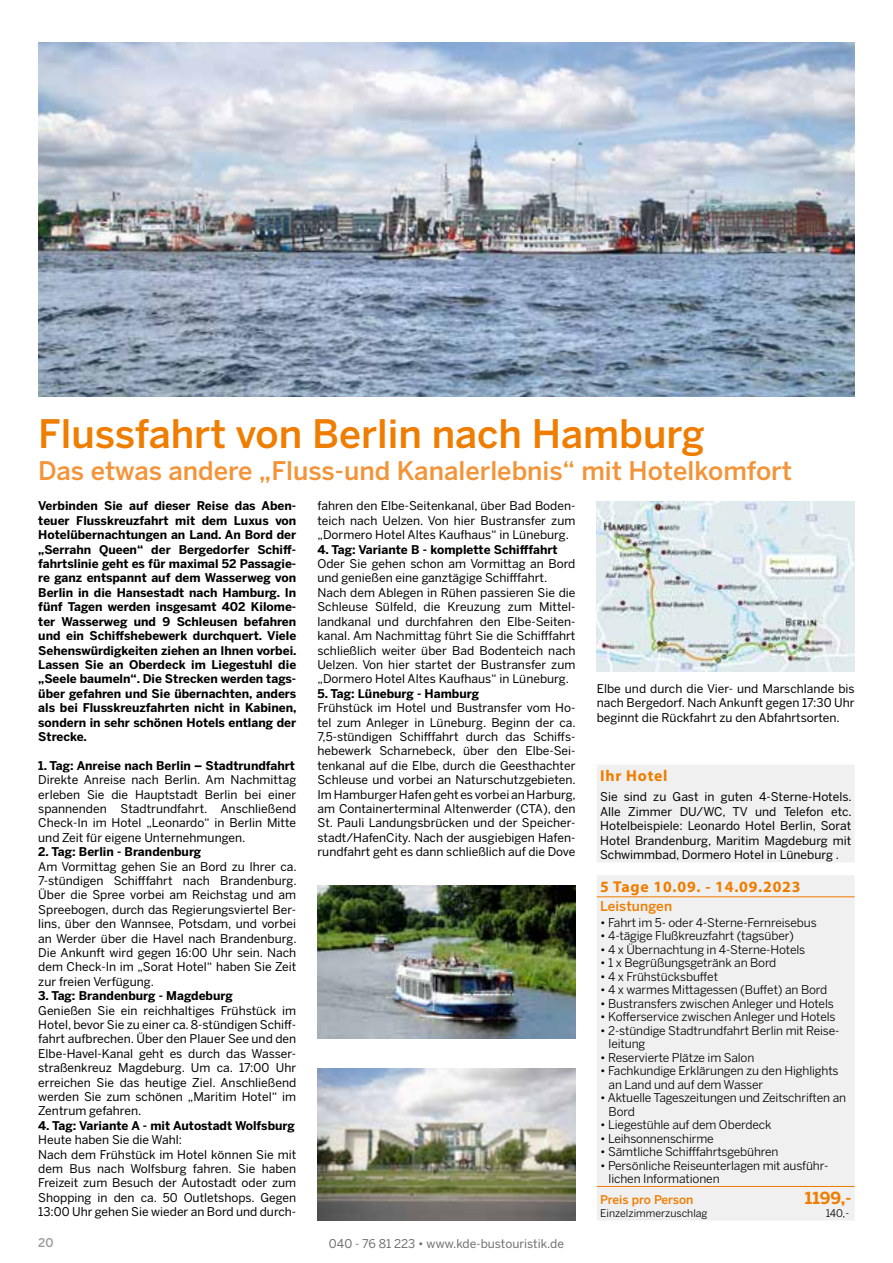
<style>
.page{position:relative;width:893px;height:1263px;background:#fff}
.page>*{position:absolute;margin:0;border:0;box-sizing:border-box;transform-origin:0 0}
.t1{font:500 39px "Benton Sans";color:#ef7d00}
.t2{font:500 25.5px "Benton Sans";color:#f49438}
.t3{font:700 16.5px "Benton Sans";color:#ef7d00}
.t4{font:700 15.75px "Myriad Pro";letter-spacing:.05em;color:#ef7d00}
.t5{font:500 13.5px "Benton Sans";letter-spacing:.01em;color:#ef7d00}
.t6{font:12px/14.4px "Benton Sans";color:#000;text-align:justify}
.t7{font:700 12px/14.4px "Benton Sans";color:#000;text-align:justify}
.t8{font:12px/13.5px "Benton Sans";letter-spacing:-.01em;color:#000}
.t9{font:12px "Benton Sans";color:#706f6f}
.t10{font:500 12px "Benton Sans";letter-spacing:-.005em;color:#ef7d00}
.t11{font:500 12px "Benton Sans";color:#9d9d9c}
.t12{font:10.5px "Benton Sans";color:#000}
</style>
<div class="page">
<div style="left:597px;top:765px;width:258px;height:455px;background:#f0f0f0"></div>
<hr style="left:597px;top:896px;width:201px;height:1px;background:#ef7d00">
<hr style="left:798px;top:896px;width:57px;height:1px;background:#ef7d00">
<hr style="left:597px;top:1186px;width:201px;height:1px;background:#ef7d00">
<hr style="left:798px;top:1186px;width:57px;height:1px;background:#ef7d00">
<img style="left:38px;top:43px;width:817px;height:354px">
<img style="left:317px;top:1068px;width:258px;height:152px">
<img style="left:317px;top:886px;width:258px;height:152px">
<img style="left:597px;top:502px;width:258px;height:169px">
<h1 class="t1" style="left:38px;top:410px;width:668px">Flussfahrt von Berlin nach Hamburg</h1>
<h2 class="t2" style="left:38px;top:456px;width:755px">Das etwas andere „Fluss-und Kanalerlebnis“ mit Hotelkomfort</h2>
<p class="t7" style="left:38px;top:499px;width:260px">Verbinden Sie auf dieser Reise das Aben&shy;teuer Flusskreuzfahrt mit dem Luxus von Hotelübernachtungen an Land. An Bord der „Serrahn Queen“ der Bergedorfer Schiff&shy;fahrtslinie geht es für maximal 52 Passagie&shy;re ganz entspannt auf dem Wasserweg von Berlin in die Hansestadt nach Hamburg. In fünf Tagen werden insgesamt 402 Kilome&shy;ter Wasserweg und 9 Schleusen befahren und ein Schiffshebewerk durchquert. Viele Sehenswürdigkeiten ziehen an Ihnen vorbei.<br>Lassen Sie an Oberdeck im Liegestuhl die „Seele baumeln“. Die Strecken werden tags&shy;über gefahren und Sie übernachten, anders als bei Flusskreuzfahrten nicht in Kabinen, sondern in sehr schönen Hotels entlang der Strecke.</p>
<p class="t7" style="left:38px;top:758px;width:258px">1. Tag: Anreise nach Berlin – Stadtrundfahrt</p>
<p class="t6" style="left:38px;top:772px;width:259px">Direkte Anreise nach Berlin. Am Nachmittag erleben Sie die Hauptstadt Berlin bei einer spannenden Stadtrundfahrt. Anschließend Check-In im Hotel „Leonardo“ in Berlin Mitte und Zeit für eigene Unternehmungen.</p>
<p class="t7" style="left:38px;top:844px;width:165px">2. Tag: Berlin - Brandenburg</p>
<p class="t6" style="left:38px;top:859px;width:260px">Am Vormittag gehen Sie an Bord zu Ihrer ca.<br>7-stündigen Schifffahrt nach Brandenburg.<br>Über die Spree vorbei am Reichstag und am Spreebogen, durch das Regierungsviertel Ber&shy;lins, über den Wannsee, Potsdam, und vorbei an Werder über die Havel nach Brandenburg.<br>Die Ankunft wird gegen 16:00 Uhr sein. Nach dem Check-In im „Sorat Hotel“ haben Sie Zeit zur freien Verfügung.</p>
<p class="t7" style="left:38px;top:988px;width:196px">3. Tag: Brandenburg - Magdeburg</p>
<p class="t6" style="left:38px;top:1003px;width:259px">Genießen Sie ein reichhaltiges Frühstück im Hotel, bevor Sie zu einer ca. 8-stündigen Schiff&shy;fahrt aufbrechen. Über den Plauer See und den Elbe-Havel-Kanal geht es durch das Wasser&shy;straßenkreuz Magdeburg. Um ca. 17:00 Uhr erreichen Sie das heutige Ziel. Anschließend werden Sie zum schönen „Maritim Hotel“ im Zentrum gefahren.</p>
<p class="t7" style="left:38px;top:1118px;width:258px">4. Tag: Variante A - mit Autostadt Wolfsburg</p>
<p class="t6" style="left:38px;top:1132px;width:259px;text-align:left">Heute haben Sie die Wahl:<br>Nach dem Frühstück im Hotel können Sie mit dem Bus nach Wolfsburg fahren. Sie haben Freizeit zum Besuch der Autostadt oder zum Shopping in den ca. 50 Outletshops. Gegen 13:00 Uhr gehen Sie wieder an Bord und durch-</p>
<p class="t6" style="left:317px;top:499px;width:259px">fahren den Elbe-Seitenkanal, über Bad Boden&shy;teich nach Uelzen. Von hier Bustransfer zum „Dormero Hotel Altes Kaufhaus“ in Lüneburg.</p>
<p class="t7" style="left:317px;top:542px;width:242px">4. Tag: Variante B - komplette Schifffahrt</p>
<p class="t6" style="left:317px;top:556px;width:259px;text-align:left">Oder Sie gehen schon am Vormittag an Bord und genießen eine ganztägige Schifffahrt.<br>Nach dem Ablegen in Rühen passieren Sie die Schleuse Sülfeld, die Kreuzung zum Mittel&shy;landkanal und durchfahren den Elbe-Seiten&shy;kanal. Am Nachmittag führt Sie die Schifffahrt schließlich weiter über Bad Bodenteich nach Uelzen. Von hier startet der Bustransfer zum „Dormero Hotel Altes Kaufhaus“ in Lüneburg.</p>
<p class="t7" style="left:317px;top:686px;width:163px">5. Tag: Lüneburg - Hamburg</p>
<p class="t6" style="left:317px;top:700px;width:260px">Frühstück im Hotel und Bustransfer vom Ho&shy;tel zum Anleger in Lüneburg. Beginn der ca.<br>7,5-stündigen Schifffahrt durch das Schiffs&shy;hebewerk Scharnebeck, über den Elbe-Sei&shy;tenkanal auf die Elbe, durch die Geesthachter Schleuse und vorbei an Naturschutzgebieten.<br>Im Hamburger Hafen geht es vorbei an Harburg, am Containerterminal Altenwerder (CTA), den St. Pauli Landungsbrücken und der Speicher&shy;stadt/HafenCity. Nach der ausgiebigen Hafen&shy;rundfahrt geht es dann schließlich auf die Dove</p>
<p class="t6" style="left:597px;top:681px;width:259px">Elbe und durch die Vier- und Marschlande bis nach Bergedorf. Nach Ankunft gegen 17:30 Uhr beginnt die Rückfahrt zu den Abfahrtsorten.</p>
<h3 class="t4" style="left:600px;top:766px;width:69px">Ihr Hotel</h3>
<p class="t6" style="left:600px;top:790px;width:253px">Sie sind zu Gast in guten 4-Sterne-Hotels.<br>Alle Zimmer DU/WC, TV und Telefon etc.<br>Hotelbeispiele: Leonardo Hotel Berlin, Sorat Hotel Brandenburg, Maritim Magdeburg mit Schwimmbad, Dormero Hotel in Lüneburg .</p>
<h3 class="t4" style="left:600px;top:876px;width:202px">5 Tage 10.09. - 14.09.2023</h3>
<p class="t5" style="left:600px;top:898px;width:74px">Leistungen</p>
<p class="t8" style="left:600px;top:915px;width:218px">• Fahrt im 5- oder 4-Sterne-Fernreisebus</p>
<p class="t8" style="left:600px;top:929px;width:195px">• 4-tägige Flußkreuzfahrt (tagsüber)</p>
<p class="t8" style="left:600px;top:942px;width:207px">• 4 x Übernachtung in 4-Sterne-Hotels</p>
<p class="t8" style="left:600px;top:956px;width:178px">• 1 x Begrüßungsgetränk an Bord</p>
<p class="t8" style="left:600px;top:969px;width:119px">• 4 x Frühstücksbuffet</p>
<p class="t8" style="left:600px;top:983px;width:229px">• 4 x warmes Mittagessen (Buffet) an Bord</p>
<p class="t8" style="left:600px;top:996px;width:235px">• Bustransfers zwischen Anleger und Hotels</p>
<p class="t8" style="left:600px;top:1010px;width:237px">• Kofferservice zwischen Anleger und Hotels</p>
<p class="t8" style="left:609px;top:1023px;width:232px;text-indent:-9px">• 2-stündige Stadtrundfahrt Berlin mit Reise&shy;leitung</p>
<p class="t8" style="left:600px;top:1050px;width:156px">• Reservierte Plätze im Salon</p>
<p class="t8" style="left:609px;top:1064px;width:232px;text-indent:-9px">• Fachkundige Erklärungen zu den Highlights an Land und auf dem Wasser</p>
<p class="t8" style="left:609px;top:1091px;width:239px;text-indent:-9px">• Aktuelle Tageszeitungen und Zeitschriften an<br>Bord</p>
<p class="t8" style="left:600px;top:1118px;width:173px">• Liegestühle auf dem Oberdeck</p>
<p class="t8" style="left:600px;top:1131px;width:115px">• Leihsonnenschirme</p>
<p class="t8" style="left:600px;top:1145px;width:180px">• Sämtliche Schifffahrtsgebühren</p>
<p class="t8" style="left:609px;top:1158px;width:221px;text-indent:-9px">• Persönliche Reiseunterlagen mit ausführ&shy;lichen Informationen</p>
<p class="t10" style="left:600px;top:1192px;width:95px">Preis pro Person</p>
<h3 class="t3" style="left:805px;top:1188px;width:48px">1199,-</h3>
<p class="t12" style="left:600px;top:1207px;width:109px">Einzelzimmerzuschlag</p>
<p class="t12" style="left:826px;top:1207px;width:25px">140,-</p>
<p class="t11" style="left:38px;top:1236px;width:17px">20</p>
<p class="t9" style="left:329px;top:1236px;width:236px">040 - 76 81 223 • www.kde-bustouristik.de</p>
</div>
